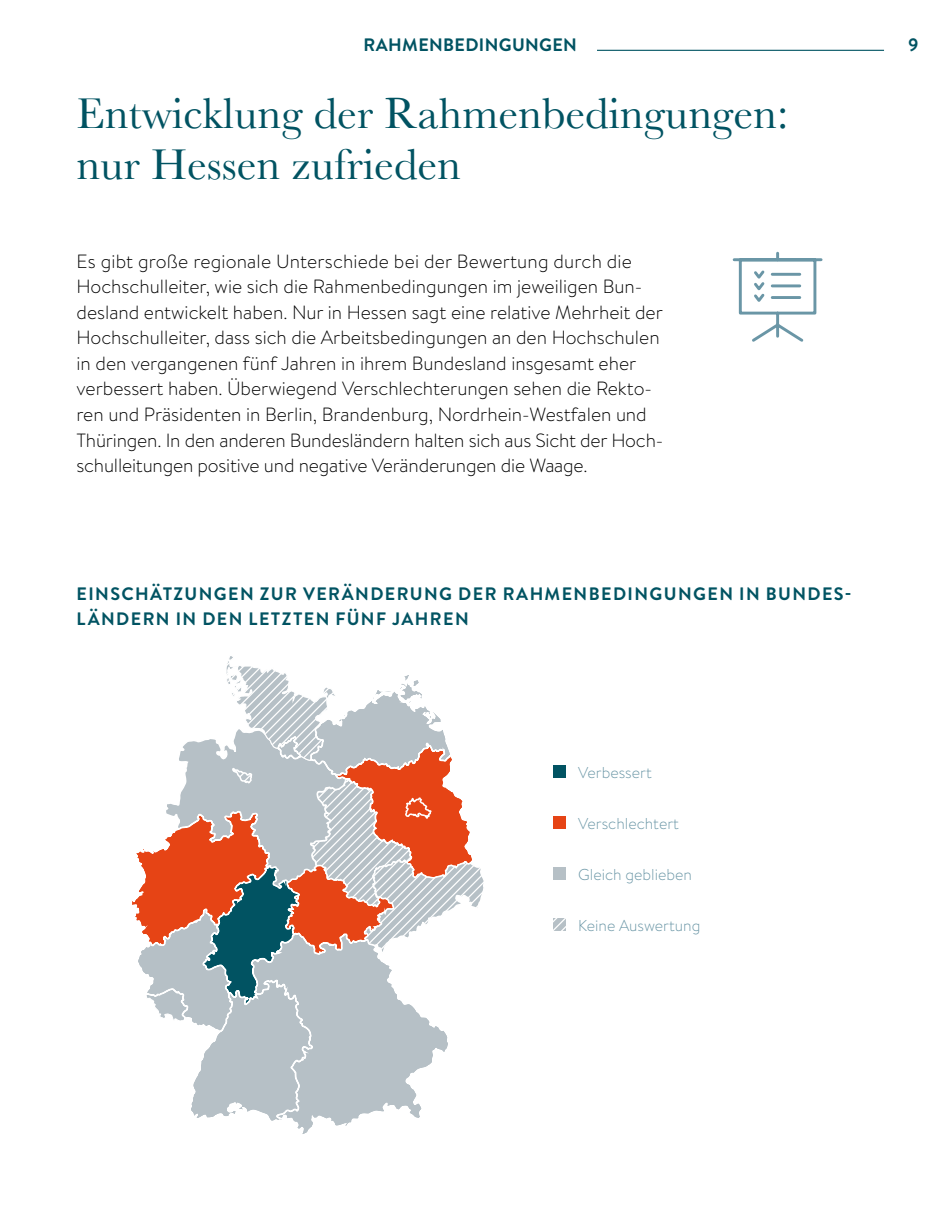
<style>
.page{position:relative;width:944px;height:1212px;background:#fff}
.page>*{position:absolute;margin:0;border:0;box-sizing:border-box;transform-origin:0 0}
.t1{font:45px/51.1px "Baskerville";color:#015362}
.t2{font:300 19.12px/25.4px "Brandon Text";color:#000}
.t3{font:700 18px "Brandon Text";letter-spacing:.075em;color:#015362}
.t4{font:700 18px "Brandon Text";letter-spacing:.02em;color:#015362}
.t5{font:300 15.75px "Brandon Text";color:#6a96a6}
</style>
<div class="page">
<hr style="left:597px;top:50px;width:287px;height:1px;background:#015362">
<svg style="left:131px;top:656px;width:353px;height:478px"></svg>
<div style="left:553px;top:765px;width:13px;height:13px;background:#015362"></div>
<div style="left:553px;top:816px;width:13px;height:13px;background:#e64415"></div>
<div style="left:553px;top:867px;width:13px;height:13px;background:#b6c0c6"></div>
<svg style="left:553px;top:918px;width:13px;height:13px"></svg>
<svg style="left:732px;top:251px;width:91px;height:91px"></svg>
<p class="t4" style="left:364px;top:32px;width:215px">RAHMENBEDINGUNGEN</p>
<p class="t3" style="left:908px;top:32px;width:12px">9</p>
<h1 class="t1" style="left:77px;top:87px;width:713px">Entwicklung der Rahmenbedingungen: nur Hessen zufrieden</h1>
<p class="t2" style="left:77px;top:248px;width:588px">Es gibt große regionale Unterschiede bei der Bewertung durch die Hochschulleiter, wie sich die Rahmenbedingungen im jeweiligen Bun&shy;desland entwickelt haben. Nur in Hessen sagt eine relative Mehrheit der Hochschulleiter, dass sich die Arbeitsbedingungen an den Hochschulen in den vergangenen fünf Jahren in ihrem Bundesland insgesamt eher verbessert haben. Überwiegend Verschlechterungen sehen die Rekto&shy;ren und Präsidenten in Berlin, Brandenburg, Nordrhein-Westfalen und Thüringen. In den anderen Bundesländern halten sich aus Sicht der Hoch&shy;schulleitungen positive und negative Veränderungen die Waage.</p>
<p class="t3" style="left:77px;top:581px;width:536px">EI NSCHÄTZUNGEN ZUR VERÄNDERUNG DER RAHMENBEDI</p>
<p class="t3" style="left:634px;top:581px;width:186px">NGUNGEN IN BUNDES</p>
<p class="t3" style="left:845px;top:581px;width:8px">-</p>
<p class="t3" style="left:77px;top:606px;width:394px">LÄNDERN I N DEN LETZTEN FÜNF JAHREN</p>
<p class="t5" style="left:578px;top:762px;width:75px">Verbessert</p>
<p class="t5" style="left:578px;top:813px;width:102px">Verschlechtert</p>
<p class="t5" style="left:578px;top:864px;width:115px">Gleich geblieben</p>
<p class="t5" style="left:578px;top:915px;width:124px">Keine Auswertung</p>
</div>
